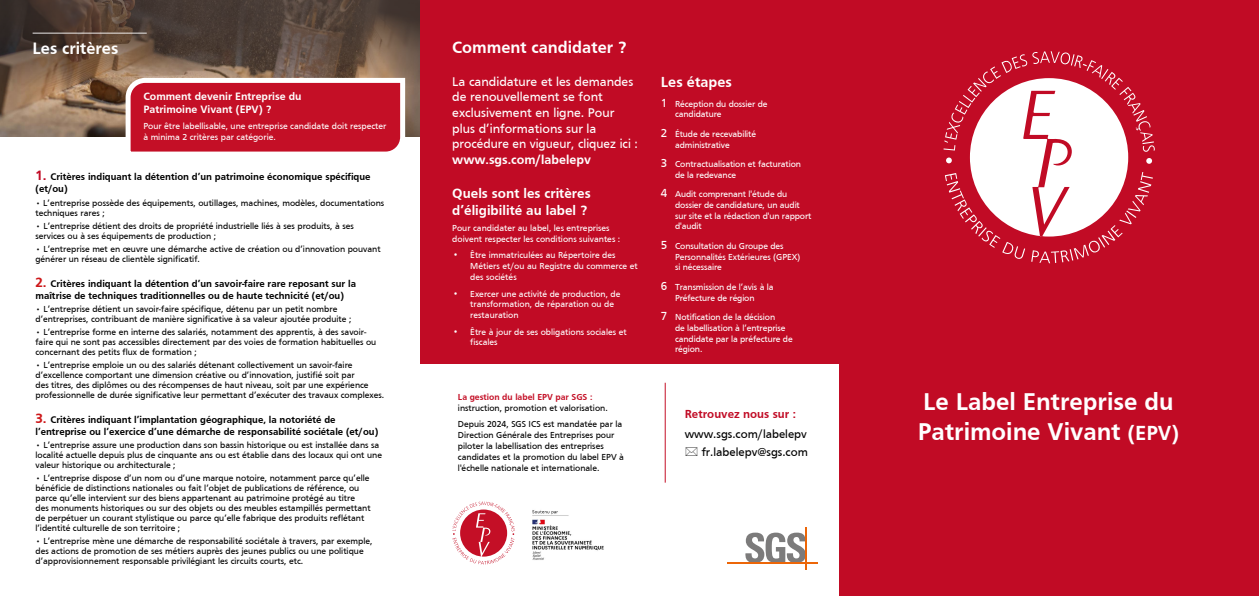
<style>
.page{position:relative;width:1259px;height:596px;background:#fff}
.page>*{position:absolute;margin:0;border:0;box-sizing:border-box;transform-origin:0 0}
.t1{font:700 25px/30px "Frutiger";color:#fff}
.t2{font:700 17px "Frutiger";color:#fff}
.t3{font:700 15px "Frutiger";color:#fff}
.t4{font:700 14px/16.8px "Frutiger";color:#fff}
.t5{font:13px/15.6px "Frutiger";color:#fff}
.t6{font:700 13px "Frutiger";color:#fff}
.t7{font:12px/17.2px "Frutiger";color:#000;text-align:right}
.t8{font:700 12px "Frutiger";color:#c10b25}
.t9{font:700 11px/13.2px "Frutiger";color:#fff}
.t10{font:700 10px/12px "Frutiger";color:#000}
.t11{font:9px/10px "Frutiger";color:#000}
.t12{font:9px/10.8px "Frutiger";letter-spacing:-.01em;color:#fff}
.t13{font:700 9px "Frutiger";color:#c40f26}
.s1{font-size:14px;color:#c10b25}
.s2{font-size:14px;color:#cd1719}
.s3{font-size:12px}
.s4{font-size:21px}
</style>
<div class="page">
<div style="left:839px;top:0;width:420px;height:595px;background:#c10b25"></div>
<svg style="left:943px;top:51px;width:211px;height:212px"></svg>
<svg style="left:970px;top:78px;width:158px;height:158px"></svg>
<div style="left:420px;top:0;width:419px;height:363px;background:#c10b25"></div>
<img style="left:532px;top:510px;width:72px;height:50px">
<svg style="left:452px;top:501px;width:63px;height:63px"></svg>
<svg style="left:745px;top:532px;width:60px;height:30px"></svg>
<hr style="left:727px;top:562px;width:90px;height:1px;background:#ec6608">
<hr style="left:805px;top:527px;width:1px;height:42px;background:#ec6608">
<img style="left:0;top:86px;width:420px;height:51px">
<svg style="left:0;top:0;width:420px;height:86px;background:#5e4b3e"></svg>
<hr style="left:33px;top:33px;width:114px;height:1px;background:#fff">
<svg style="left:123px;top:75px;width:285px;height:77px;background:#c72e40"></svg>
<hr style="left:664px;top:382px;width:1px;height:100px;background:#c40f26">
<h2 class="t2" style="left:33px;top:38px;width:87px">Les critères</h2>
<p class="t9" style="left:143px;top:89px;width:160px">Comment devenir Entreprise du<br>Patrimoine Vivant (EPV) ?</p>
<p class="t12" style="left:143px;top:121px;width:244px">Pour être labellisable, une entreprise candidate doit respecter à minima 2 critères par catégorie.</p>
<p class="t10" style="left:35px;top:171px;width:337px"><span class="s1">1.</span> Critères indiquant la détention d’un patrimoine économique spécifique (et/ou)</p>
<p class="t11" style="left:35px;top:198px;width:350px">• L’entreprise possède des équipements, outillages, machines, modèles, documentations techniques rares ;</p>
<p class="t11" style="left:35px;top:221px;width:320px">• L’entreprise détient des droits de propriété industrielle liés à ses produits, à ses services ou à ses équipements de production ;</p>
<p class="t11" style="left:35px;top:243px;width:347px">• L’entreprise met en œuvre une démarche active de création ou d’innovation pouvant générer un réseau de clientèle significatif.</p>
<p class="t10" style="left:35px;top:277px;width:322px"><span class="s2">2.</span> Critères indiquant la détention d’un savoir-faire rare reposant sur la maîtrise de techniques traditionnelles ou de haute technicité (et/ou)</p>
<p class="t11" style="left:35px;top:304px;width:317px">• L’entreprise détient un savoir-faire spécifique, détenu par un petit nombre d’entreprises, contribuant de manière significative à sa valeur ajoutée produite ;</p>
<p class="t11" style="left:35px;top:326px;width:342px">• L’entreprise forme en interne des salariés, notamment des apprentis, à des savoir&shy;faire qui ne sont pas accessibles directement par des voies de formation habituelles ou concernant des petits flux de formation ;</p>
<p class="t11" style="left:35px;top:359px;width:350px">• L’entreprise emploie un ou des salariés détenant collectivement un savoir-faire d’excellence comportant une dimension créative ou d’innovation, justifié soit par<br>des titres, des diplômes ou des récompenses de haut niveau, soit par une expérience professionnelle de durée significative leur permettant d’exécuter des travaux complexes.</p>
<p class="t10" style="left:35px;top:413px;width:344px"><span class="s2">3.</span> Critères indiquant l’implantation géographique, la notoriété de l’entreprise ou l’exercice d’une démarche de responsabilité sociétale (et/ou)</p>
<p class="t11" style="left:35px;top:439px;width:348px">• L’entreprise assure une production dans son bassin historique ou est installée dans sa localité actuelle depuis plus de cinquante ans ou est établie dans des locaux qui ont une valeur historique ou architecturale ;</p>
<p class="t11" style="left:35px;top:472px;width:337px">• L’entreprise dispose d’un nom ou d’une marque notoire, notamment parce qu’elle bénéficie de distinctions nationales ou fait l’objet de publications de référence, ou parce qu’elle intervient sur des biens appartenant au patrimoine protégé au titre des monuments historiques ou sur des objets ou des meubles estampillés permettant de perpétuer un courant stylistique ou parce qu’elle fabrique des produits reflétant l’identité culturelle de son territoire ;</p>
<p class="t11" style="left:35px;top:535px;width:338px">• L’entreprise mène une démarche de responsabilité sociétale à travers, par exemple, des actions de promotion de ses métiers auprès des jeunes publics ou une politique d’approvisionnement responsable privilégiant les circuits courts, etc.</p>
<h2 class="t2" style="left:452px;top:38px;width:176px">Comment candidater ?</h2>
<h3 class="t5" style="left:452px;top:73px;width:187px">La candidature et les demandes de renouvellement se font exclusivement en ligne. Pour plus d’informations sur la procédure en vigueur, cliquez ici :</h3>
<h3 class="t6" style="left:452px;top:152px;width:140px">www.sgs.com/labelepv</h3>
<h3 class="t4" style="left:452px;top:184px;width:140px">Quels sont les critères d’éligibilité au label ?</h3>
<p class="t12" style="left:452px;top:222px;width:170px">Pour candidater au label, les entreprises doivent respecter les conditions suivantes :</p>
<p class="t12" style="left:470px;top:250px;width:169px;text-indent:-18px"><span class="s3">•</span> Être immatriculées au Répertoire des<br>Métiers et/ou au Registre du commerce et des sociétés</p>
<p class="t12" style="left:470px;top:288px;width:152px;text-indent:-18px"><span class="s3">•</span> Exercer une activité de production, de transformation, de réparation ou de restauration</p>
<p class="t12" style="left:470px;top:326px;width:158px;text-indent:-18px"><span class="s3">•</span> Être à jour de ses obligations sociales et fiscales</p>
<p class="t13" style="left:458px;top:391px;width:136px">La gestion du label EPV par SGS :</p>
<p class="t11" style="left:458px;top:399px;width:166px;line-height:16.5px">instruction, promotion et valorisation.<br>Depuis 2024, SGS ICS est mandatée par la</p>
<p class="t11" style="left:458px;top:429px;width:168px;line-height:10.8px">Direction Générale des Entreprises pour piloter la labellisation des entreprises candidates et la promotion du label EPV à l'échelle nationale et internationale.</p>
<h3 class="t3" style="left:661px;top:74px;width:72px">Les étapes</h3>
<p class="t12" style="left:675px;top:98px;width:94px;text-indent:-14px"><span class="s3">1</span> Réception du dossier de candidature</p>
<p class="t12" style="left:675px;top:128px;width:83px;text-indent:-14px"><span class="s3">2</span> Étude de recevabilité administrative</p>
<p class="t12" style="left:675px;top:158px;width:127px;text-indent:-14px"><span class="s3">3</span> Contractualisation et facturation de la redevance</p>
<p class="t12" style="left:675px;top:188px;width:138px;text-indent:-14px"><span class="s3">4</span> Audit comprenant l'étude du dossier de candidature, un audit sur site et la rédaction d'un rapport d'audit</p>
<p class="t12" style="left:675px;top:240px;width:127px;text-indent:-14px"><span class="s3">5</span> Consultation du Groupe des<br>Personnalités Extérieures (GPEX) si nécessaire</p>
<p class="t12" style="left:661px;top:281px;width:114px;text-align:center"><span class="s3">6</span> Transmission de l’avis à la<br>Préfecture de région</p>
<p class="t12" style="left:675px;top:311px;width:119px;text-indent:-14px"><span class="s3">7</span> Notification de la décision<br>de labellisation à l’entreprise candidate par la préfecture de région.</p>
<h3 class="t8" style="left:685px;top:407px;width:113px">Retrouvez nous sur :</h3>
<h3 class="t7" style="left:685px;top:425px;width:125px">www.sgs.com/labelepv fr.labelepv@sgs.com</h3>
<h1 class="t1" style="left:918px;top:385px;width:263px">Le Label Entreprise du<br>Patrimoine Vivant <span class="s4">(EPV)</span></h1>
</div>
